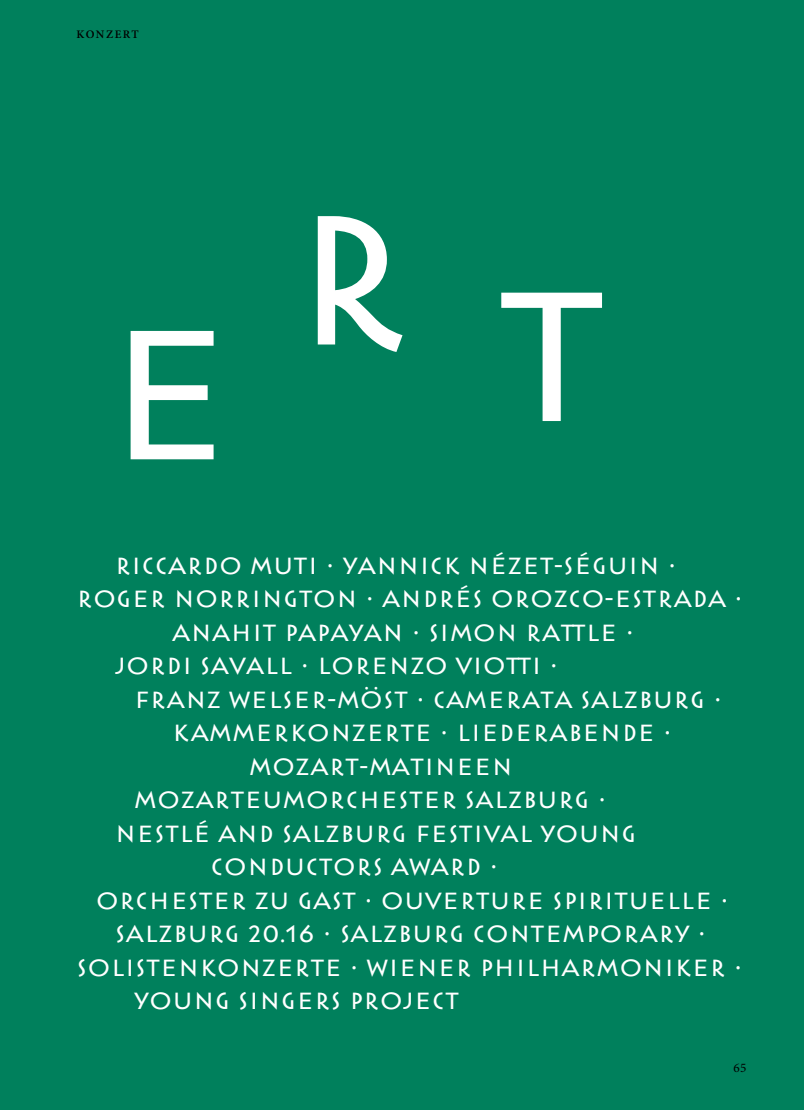
<style>
.page{position:relative;width:804px;height:1110px;background:#00805c}
.page>*{position:absolute;margin:0;border:0;box-sizing:border-box;transform-origin:0 0}
.t1{font:25.2px/33.5px "Salzburger Festspiele";color:#fff}
.t2{font:13.2px "Minion Pro";color:#000}
.t3{font:600 11.55px "Minion Pro";letter-spacing:.13em;color:#000}
</style>
<div class="page">
<svg style="left:131px;top:331px;width:82px;height:128px"></svg>
<svg style="left:501px;top:293px;width:101px;height:128px"></svg>
<svg style="left:318px;top:216px;width:84px;height:136px"></svg>
<p class="t3" style="left:77px;top:27px;width:64px">KONZERT</p>
<p class="t1" style="left:77px;top:549px;width:19px">R</p>
<p class="t1" style="left:131px;top:549px;width:136px">ICCARDO MUTI</p>
<p class="t1" style="left:325px;top:549px;width:35px">· YANNI</p>
<p class="t1" style="left:430px;top:549px;width:56px">CK NÉZET</p>
<p class="t1" style="left:553px;top:549px;width:37px">-SÉGUIN</p>
<p class="t1" style="left:667px;top:549px;width:11px">·</p>
<p class="t1" style="left:77px;top:582px;width:434px">ROGER NORRINGTON · AN DRÉS OROZ</p>
<p class="t1" style="left:568px;top:582px;width:92px">CO-E STRA</p>
<p class="t1" style="left:692px;top:582px;width:53px">DA ·</p>
<p class="t1" style="left:77px;top:616px;width:20px">A</p>
<p class="t1" style="left:115px;top:616px;width:521px;text-indent:76px">NAHIT PAPAYAN · SIMON RATTLE ·<br>JORD I SAVALL · LORENZO VIOTTI ·</p>
<p class="t1" style="left:134px;top:683px;width:590px">FRANZ WELS ER-MÖST · CAMERATA SALZBURG ·</p>
<p class="t1" style="left:77px;top:716px;width:20px">K</p>
<p class="t1" style="left:191px;top:716px;width:483px">AMMERKONZERTE · LIEDERABENDE ·</p>
<p class="t1" style="left:77px;top:749px;width:21px">M</p>
<p class="t1" style="left:272px;top:749px;width:242px">OZART-MATINEEN</p>
<p class="t1" style="left:77px;top:783px;width:21px">M</p>
<p class="t1" style="left:157px;top:783px;width:451px">OZARTEUMORC HESTER SALZBURG ·</p>
<p class="t1" style="left:77px;top:816px;width:20px">N</p>
<p class="t1" style="left:136px;top:816px;width:502px">ESTLÉ AND SALZBURG FESTIVAL YOUNG</p>
<p class="t1" style="left:210px;top:850px;width:290px">CONDUCTORS AWARD ·</p>
<p class="t1" style="left:96px;top:883px;width:635px">ORC HESTER ZU GAST · OUVERTURE S PIRITUELLE ·</p>
<p class="t1" style="left:115px;top:917px;width:593px">SALZBURG 20.16 · SALZBURG CONTEMPORARY ·</p>
<p class="t1" style="left:77px;top:950px;width:668px">SOLISTENKONZERTE · WIENER PHILHARMONIKER ·</p>
<p class="t1" style="left:77px;top:984px;width:20px">Y</p>
<p class="t1" style="left:149px;top:984px;width:311px">OUNG SINGERS PROJECT</p>
<p class="t2" style="left:733px;top:1058px;width:14px">65</p>
</div>
